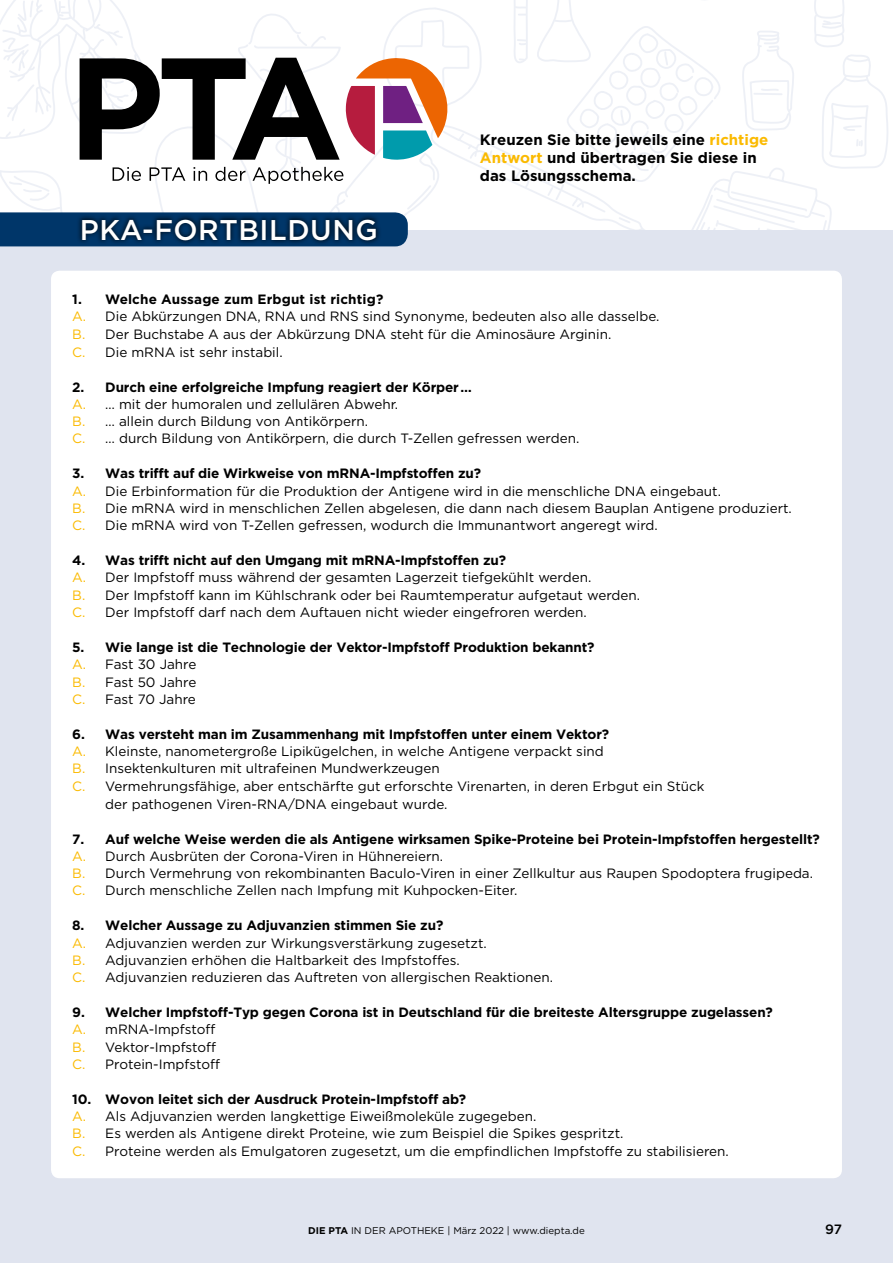
<style>
.page{position:relative;width:893px;height:1263px;background:#e0e4ef}
.page>*{position:absolute;margin:0;border:0;box-sizing:border-box;transform-origin:0 0}
.t1{font:500 28.5px "Gotham";letter-spacing:.02em;color:#fff}
.t2{font:700 15px/18px "Gotham";color:#000}
.t3{font:13.5px/17.2px "Gotham";color:#000}
.t4{font:700 13.5px/17.2px "Gotham";letter-spacing:-.01em;color:#000}
.t5{font:500 13.5px "Gotham";color:#000}
.t6{font:9.75px "Gotham";color:#000}
.s1{color:#fbba00}
.s2{font-weight:700}
.s3{font-weight:400;color:#fbba00}
.s4{font-weight:400}
</style>
<div class="page">
<svg style="left:0;top:0;width:886px;height:229px;background:#fdfdfe"></svg>
<svg style="left:346px;top:58px;width:101px;height:102px;background:#c0938f"></svg>
<svg style="left:80px;top:58px;width:260px;height:102px;background:#7f7f7f"></svg>
<svg style="left:113px;top:167px;width:28px;height:14px"></svg>
<svg style="left:150px;top:167px;width:35px;height:14px"></svg>
<svg style="left:194px;top:167px;width:13px;height:14px"></svg>
<svg style="left:215px;top:167px;width:30px;height:14px"></svg>
<svg style="left:253px;top:167px;width:90px;height:17px;background:#c7c7c7"></svg>
<svg style="left:0;top:212px;width:408px;height:34px;background:#0d4070"></svg>
<div style="left:51px;top:271px;width:791px;height:907px;background:#fff;border-radius:9px"></div>
<div style="left:77px;top:214px;width:305px;height:31px;background:#000;opacity:.75"></div>
<h1 class="t1" style="left:80px;top:211px;width:300px">PKA-FORTBILDUNG</h1>
<p class="t2" style="left:480px;top:130px;width:290px">Kreuzen Sie bitte jeweils eine <span class="s1">richtige<br>Antwort</span> und übertragen Sie diese in das Lösungsschema.</p>
<p class="t3" style="left:72px;top:290px;width:589px"><span class="s2">1. Welche Aussage zum Erbgut ist richtig?<br></span><span class="s1">A.</span> Die Abkürzungen DNA, RNA und RNS sind Synonyme, bedeuten also alle dasselbe.<br><span class="s1">B.</span> Der Buchstabe A aus der Abkürzung DNA steht für die Aminosäure Arginin.<br><span class="s1">C.</span> Die mRNA ist sehr instabil.</p>
<p class="t3" style="left:72px;top:378px;width:508px"><span class="s2">2. Durch eine erfolgreiche Impfung reagiert der Körper …<br></span><span class="s1">A.</span> … mit der humoralen und zellulären Abwehr.<br><span class="s1">B.</span> … allein durch Bildung von Antikörpern.<br><span class="s1">C.</span> … durch Bildung von Antikörpern, die durch T-Zellen gefressen werden.</p>
<p class="t3" style="left:72px;top:465px;width:721px"><span class="s2">3. Was trifft auf die Wirkweise von mRNA-Impfstoffen zu?<br></span><span class="s1">A.</span> Die Erbinformation für die Produktion der Antigene wird in die menschliche DNA eingebaut.<br><span class="s1">B.</span> Die mRNA wird in menschlichen Zellen abgelesen, die dann nach diesem Bauplan Antigene produziert.<br><span class="s1">C.</span> Die mRNA wird von T-Zellen gefressen, wodurch die Immunantwort angeregt wird.</p>
<p class="t3" style="left:72px;top:551px;width:569px"><span class="s2">4. Was trifft nicht auf den Umgang mit mRNA-Impfstoffen zu?<br></span><span class="s1">A.</span> Der Impfstoff muss während der gesamten Lagerzeit tiefgekühlt werden.<br><span class="s1">B.</span> Der Impfstoff kann im Kühlschrank oder bei Raumtemperatur aufgetaut werden.<br><span class="s1">C.</span> Der Impfstoff darf nach dem Auftauen nicht wieder eingefroren werden.</p>
<p class="t4" style="left:72px;top:638px;width:524px">5. Wie lange ist die Technologie der Vektor-Impfstoff Produktion bekannt?<br><span class="s3">A.</span> <span class="s4">Fast 30 Jahre<br></span><span class="s3">B.</span> <span class="s4">Fast 50 Jahre<br></span><span class="s3">C.</span> <span class="s4">Fast 70 Jahre</span></p>
<p class="t4" style="left:72px;top:725px;width:538px">6. Was versteht man im Zusammenhang mit Impfstoffen unter einem Vektor?</p>
<p class="t3" style="left:72px;top:742px;width:533px"><span class="s1">A.</span> Kleinste, nanometergroße Lipikügelchen, in welche Antigene verpackt sind</p>
<p class="t3" style="left:72px;top:759px;width:369px"><span class="s1">B.</span> Insektenkulturen mit ultrafeinen Mundwerkzeugen</p>
<p class="t3" style="left:72px;top:777px;width:634px"><span class="s1">C.</span> Vermehrungsfähige, aber entschärfte gut erforschte Virenarten, in deren Erbgut ein Stück</p>
<p class="t3" style="left:105px;top:795px;width:344px">der pathogenen Viren-RNA/DNA eingebaut wurde.</p>
<p class="t3" style="left:72px;top:830px;width:749px"><span class="s2">7. Auf welche Weise werden die als Antigene wirksamen Spike-Proteine bei Protein-Impfstoffen hergestellt?<br></span><span class="s1">A.</span> Durch Ausbrüten der Corona-Viren in Hühnereiern.<br><span class="s1">B.</span> Durch Vermehrung von rekombinanten Baculo-Viren in einer Zellkultur aus Raupen Spodoptera frugipeda.<br><span class="s1">C.</span> Durch menschliche Zellen nach Impfung mit Kuhpocken-Eiter.</p>
<p class="t3" style="left:72px;top:917px;width:482px"><span class="s2">8. Welcher Aussage zu Adjuvanzien stimmen Sie zu?<br></span><span class="s1">A.</span> Adjuvanzien werden zur Wirkungsverstärkung zugesetzt.<br><span class="s1">B.</span> Adjuvanzien erhöhen die Haltbarkeit des Impfstoffes.<br><span class="s1">C.</span> Adjuvanzien reduzieren das Auftreten von allergischen Reaktionen.</p>
<p class="t4" style="left:72px;top:1003px;width:702px">9. Welcher Impfstoff-Typ gegen Corona ist in Deutschland für die breiteste Altersgruppe zugelassen?<br><span class="s3">A.</span> <span class="s4">mRNA-Impfstoff<br></span><span class="s3">B.</span> <span class="s4">Vektor-Impfstoff<br></span><span class="s3">C.</span> <span class="s4">Protein-Impfstoff</span></p>
<p class="t3" style="left:72px;top:1090px;width:658px"><span class="s2">10. Wovon leitet sich der Ausdruck Protein-Impfstoff ab?<br></span><span class="s1">A.</span> Als Adjuvanzien werden langkettige Eiweißmoleküle zugegeben.<br><span class="s1">B.</span> Es werden als Antigene direkt Proteine, wie zum Beispiel die Spikes gespritzt.<br><span class="s1">C.</span> Proteine werden als Emulgatoren zugesetzt, um die empfindlichen Impfstoffe zu stabilisieren.</p>
<p class="t6" style="left:308px;top:1224px;width:278px"><span class="s2">DIE PTA</span> IN DER APOTHEKE | März 2022 | www.diepta.de</p>
<p class="t5" style="left:825px;top:1220px;width:18px">97</p>
</div>
